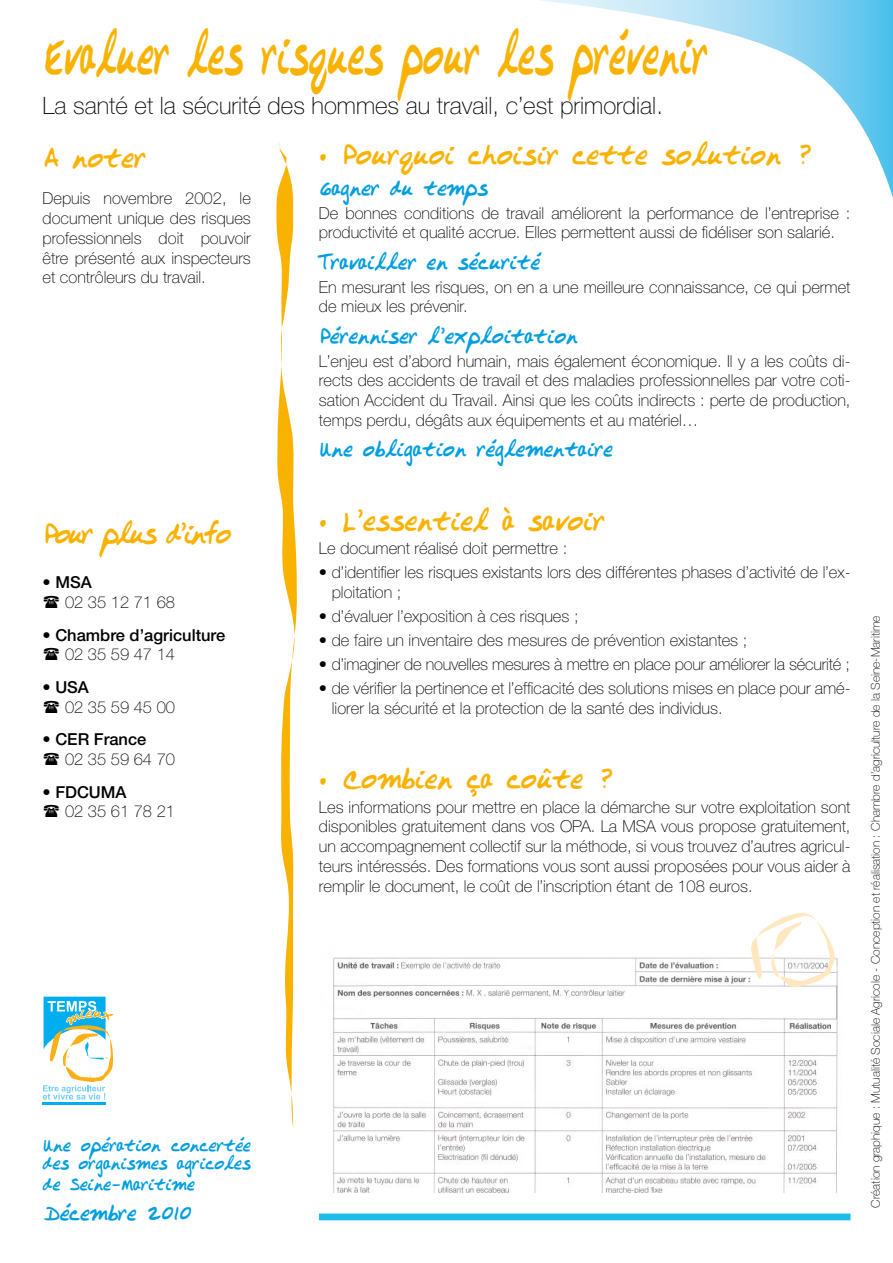
<style>
.page{position:relative;width:893px;height:1263px;background:#fff}
.page>*{position:absolute;margin:0;border:0;box-sizing:border-box;transform-origin:0 0}
.t1{font:56.7px "Rustys Hand";color:#f9b200;scale:.56 1}
.t2{font:28.8px "Rustys Hand";color:#f9b200;scale:.83 1}
.t3{font:28.8px "Rustys Hand";letter-spacing:-.1em;color:#f9b200;scale:.83 1}
.t4{font:100 24px "Helvetica Neue";color:#000}
.t5{font:21.6px "Rustys Hand";color:#009ee0;scale:.83 1}
.t6{font:18px/18px "Rustys Hand";color:#009ee0;scale:.83 1}
.t7{font:100 16.5px/19.8px "Helvetica Neue";color:#000}
.t8{font:500 16.5px "Helvetica Neue";color:#000}
.t9{font:100 12px "Helvetica Neue";color:#000}
</style>
<div class="page">
<hr style="left:43px;top:1102px;width:63px;height:3px;background:#00aeef">
<svg style="left:43px;top:996px;width:71px;height:104px"></svg>
<svg style="left:277px;top:332px;width:20px;height:796px"></svg>
<div style="left:319px;top:1214px;width:531px;height:6px;background:#1dbbea"></div>
<svg style="left:276px;top:0;width:617px;height:332px"></svg>
<img style="left:333px;top:957px;width:505px;height:236px">
<svg style="left:751px;top:913px;width:85px;height:74px"></svg>
<h1 class="t1" style="left:43px;top:20px;width:1188px">Evaluer les risques pour les prévenir</h1>
<h3 class="t4" style="left:43px;top:97px;width:622px">La santé et la sécurité des hommes au travail, c’est primordial.</h3>
<h2 class="t2" style="left:43px;top:141px;width:126px">A noter</h2>
<p class="t7" style="left:43px;top:190px;width:210px;text-align:justify">Depuis novembre 2002, le document unique des risques professionnels doit pouvoir être présenté aux inspecteurs et contrôleurs du travail.</p>
<h2 class="t3" style="left:43px;top:516px;width:229px">Pour plus d’info</h2>
<p class="t8" style="left:43px;top:576px;width:51px">• MSA</p>
<p class="t7" style="left:65px;top:594px;width:112px">02 35 12 71 68</p>
<p class="t8" style="left:43px;top:629px;width:184px">• Chambre d’agriculture</p>
<p class="t7" style="left:65px;top:646px;width:112px">02 35 59 47 14</p>
<p class="t8" style="left:43px;top:681px;width:48px">• USA</p>
<p class="t7" style="left:65px;top:698px;width:112px">02 35 59 45 00</p>
<p class="t8" style="left:43px;top:734px;width:105px">• CER France</p>
<p class="t7" style="left:65px;top:751px;width:112px">02 35 59 64 70</p>
<p class="t8" style="left:43px;top:786px;width:86px">• FDCUMA</p>
<p class="t7" style="left:65px;top:803px;width:112px">02 35 61 78 21</p>
<h2 class="t2" style="left:319px;top:138px;width:594px">• Pourquoi choisir cette solution ?</h2>
<h3 class="t5" style="left:319px;top:175px;width:205px">Gagner du temps</h3>
<p class="t7" style="left:319px;top:204px;width:533px">De bonnes conditions de travail améliorent la performance de l’entreprise : productivité et qualité accrue. Elles permettent aussi de fidéliser son salarié.</p>
<h3 class="t5" style="left:319px;top:248px;width:268px">Travailler en sécurité</h3>
<p class="t7" style="left:319px;top:278px;width:533px">En mesurant les risques, on en a une meilleure connaissance, ce qui permet de mieux les prévenir.</p>
<h3 class="t5" style="left:319px;top:322px;width:313px">Pérenniser l’exploitation</h3>
<p class="t7" style="left:319px;top:352px;width:533px;text-align:justify">L’enjeu est d’abord humain, mais également économique. Il y a les coûts di&shy;rects des accidents de travail et des maladies professionnelles par votre coti&shy;sation Accident du Travail. Ainsi que les coûts indirects : perte de production, temps perdu, dégâts aux équipements et au matériel…</p>
<h3 class="t5" style="left:319px;top:436px;width:355px">Une obligation réglementaire</h3>
<h2 class="t2" style="left:319px;top:504px;width:346px">• L’essentiel à savoir</h2>
<p class="t7" style="left:319px;top:540px;width:250px">Le document réalisé doit permettre :</p>
<p class="t7" style="left:332px;top:564px;width:520px;text-indent:-13px">• d’identifier les risques existants lors des différentes phases d’activité de l’ex&shy;ploitation ;</p>
<p class="t7" style="left:319px;top:608px;width:261px">• d’évaluer l’exposition à ces risques ;</p>
<p class="t7" style="left:319px;top:632px;width:430px">• de faire un inventaire des mesures de prévention existantes ;</p>
<p class="t7" style="left:319px;top:656px;width:533px">• d’imaginer de nouvelles mesures à mettre en place pour améliorer la sécurité ;</p>
<p class="t7" style="left:332px;top:680px;width:520px;text-indent:-13px">• de vérifier la pertinence et l’efficacité des solutions mises en place pour amé&shy;liorer la sécurité et la protection de la santé des individus.</p>
<h2 class="t2" style="left:319px;top:762px;width:355px">• Combien ça coûte ?</h2>
<p class="t7" style="left:319px;top:798px;width:533px;text-align:justify">Les informations pour mettre en place la démarche sur votre exploitation sont disponibles gratuitement dans vos OPA. La MSA vous propose gratuitement, un accompagnement collectif sur la méthode, si vous trouvez d’autres agricul&shy;teurs intéressés. Des formations vous sont aussi proposées pour vous aider à remplir le document, le coût de l’inscription étant de 108 euros.</p>
<p class="t6" style="left:43px;top:1135px;width:253px">Une opération concertée des organismes agricoles</p>
<p class="t6" style="left:43px;top:1175px;width:185px">de Seine-Maritime</p>
<h3 class="t5" style="left:43px;top:1200px;width:181px">Décembre 2010</h3>
<p class="t9" style="left:871px;top:1208px;width:594px;rotate:-90deg">Création graphique : Mutualité Sociale Agricole - Conception et réalisation : Chambre d’agriculture de la Seine-Maritime</p>
</div>
